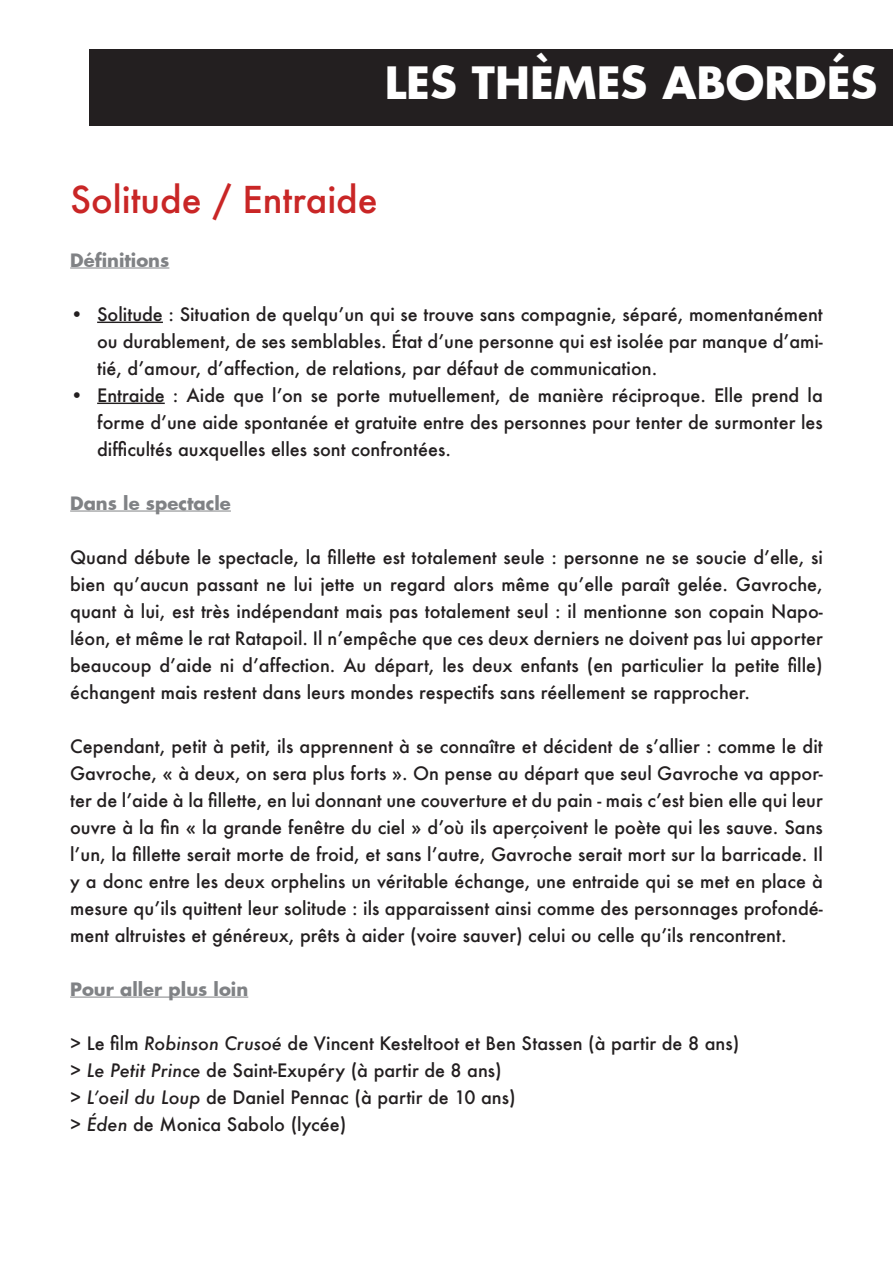
<style>
.page{position:relative;width:893px;height:1263px;background:#fff}
.page>*{position:absolute;margin:0;border:0;box-sizing:border-box;transform-origin:0 0}
.t1{font:700 43.5px "Futura";color:#fff}
.t2{font:500 36px "Futura";color:#c92626}
.t3{font:500 18px/27px "Futura";color:#231f20;text-align:justify}
.t4{font:700 18px "Futura";color:#808285}
.s1{font-style:italic}
</style>
<div class="page">
<div style="left:89px;top:49px;width:804px;height:76px;background:#231f20"></div>
<hr style="left:70px;top:268px;width:99px;height:1px;background:#808285">
<hr style="left:97px;top:322px;width:66px;height:1px;background:#231f20">
<hr style="left:97px;top:403px;width:68px;height:1px;background:#231f20">
<hr style="left:70px;top:511px;width:161px;height:1px;background:#808285">
<hr style="left:70px;top:997px;width:178px;height:1px;background:#808285">
<h1 class="t1" style="left:385px;top:53px;width:494px">LES THÈMES ABORDÉS</h1>
<h2 class="t2" style="left:70px;top:175px;width:309px">Solitude / Entraide</h2>
<p class="t4" style="left:70px;top:247px;width:101px">Définitions</p>
<p class="t3" style="left:97px;top:302px;width:727px;text-indent:-27px">• Solitude : Situation de quelqu’un qui se trouve sans compagnie, séparé, momentanément ou durablement, de ses semblables. État d’une personne qui est isolée par manque d’ami&shy;tié, d’amour, d’affection, de relations, par défaut de communication.</p>
<p class="t3" style="left:97px;top:383px;width:727px;text-indent:-27px">• Entraide : Aide que l’on se porte mutuellement, de manière réciproque. Elle prend la forme d’une aide spontanée et gratuite entre des personnes pour tenter de surmonter les difficultés auxquelles elles sont confrontées.</p>
<p class="t4" style="left:70px;top:490px;width:162px">Dans le spectacle</p>
<p class="t3" style="left:70px;top:543px;width:754px">Quand débute le spectacle, la fillette est totalement seule : personne ne se soucie d’elle, si bien qu’aucun passant ne lui jette un regard alors même qu’elle paraît gelée. Gavroche, quant à lui, est très indépendant mais pas totalement seul : il mentionne son copain Napo&shy;léon, et même le rat Ratapoil. Il n’empêche que ces deux derniers ne doivent pas lui apporter beaucoup d’aide ni d’affection. Au départ, les deux enfants (en particulier la petite fille) échangent mais restent dans leurs mondes respectifs sans réellement se rapprocher.</p>
<p class="t3" style="left:70px;top:732px;width:754px">Cependant, petit à petit, ils apprennent à se connaître et décident de s’allier : comme le dit Gavroche, « à deux, on sera plus forts ». On pense au départ que seul Gavroche va appor&shy;ter de l’aide à la fillette, en lui donnant une couverture et du pain - mais c’est bien elle qui leur ouvre à la fin « la grande fenêtre du ciel » d’où ils aperçoivent le poète qui les sauve. Sans l’un, la fillette serait morte de froid, et sans l’autre, Gavroche serait mort sur la barricade. Il y a donc entre les deux orphelins un véritable échange, une entraide qui se met en place à mesure qu’ils quittent leur solitude : ils apparaissent ainsi comme des personnages profondé&shy;ment altruistes et généreux, prêts à aider (voire sauver) celui ou celle qu’ils rencontrent.</p>
<p class="t4" style="left:70px;top:976px;width:180px">Pour aller plus loin</p>
<p class="t3" style="left:70px;top:1029px;width:671px;text-align:left">&gt; Le film <span class="s1">Robinson Crusoé</span> de Vincent Kesteltoot et Ben Stassen (à partir de 8 ans) &gt; <span class="s1">Le Petit Prince</span> de Saint-Exupéry (à partir de 8 ans)<br>&gt; <span class="s1">L’oeil du Loup</span> de Daniel Pennac (à partir de 10 ans)<br>&gt; <span class="s1">Éden</span> de Monica Sabolo (lycée)</p>
</div>
